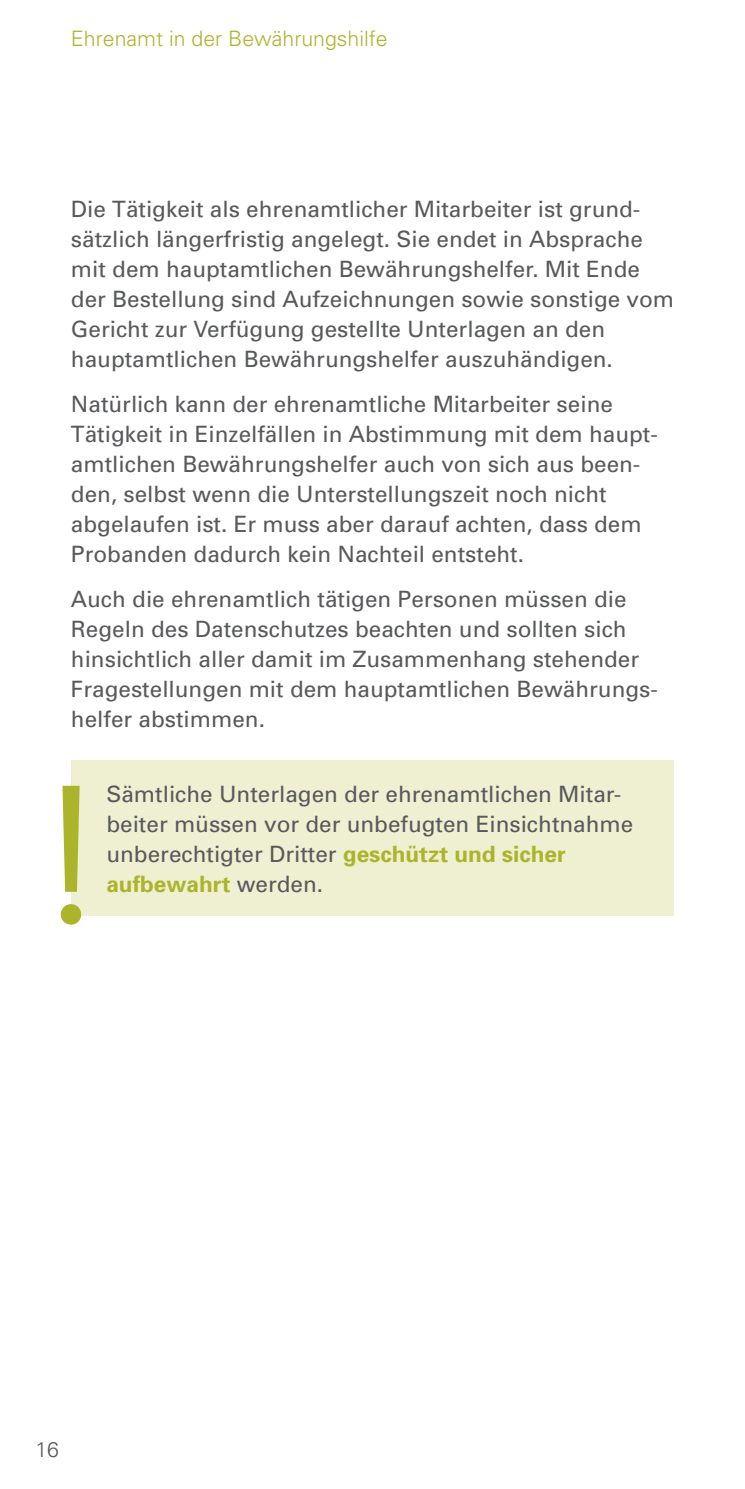
<style>
.page{position:relative;width:745px;height:1489px;background:#fff}
.page>*{position:absolute;margin:0;border:0;box-sizing:border-box;transform-origin:0 0}
.Copy{font:22.5px/30px "Univers";color:#58595b}
.t1{font:300 21.25px "Univers";color:#acb42c}
.t2{font:300 21.25px "Univers";color:#58595b}
.s1{font-weight:700;color:#acb42c}
</style>
<div class="page">
<div style="left:71px;top:760px;width:602px;height:156px;background:#efefd2"></div>
<svg style="left:61px;top:785px;width:20px;height:139px"></svg>
<p class="t1" style="left:71px;top:25px;width:318px">Ehrenamt in der Bewährungshilfe</p>
<p class="Copy" style="left:71px;top:194px;width:604px">Die Tätigkeit als ehrenamtlicher Mitarbeiter ist grund&shy;sätzlich längerfristig angelegt. Sie endet in Absprache mit dem hauptamtlichen Bewährungshelfer. Mit Ende der Bestellung sind Aufzeichnungen sowie sonstige vom Gericht zur Verfügung gestellte Unterlagen an den hauptamtlichen Bewährungshelfer auszuhändigen.</p>
<p class="Copy" style="left:71px;top:389px;width:588px">Natürlich kann der ehrenamtliche Mitarbeiter seine Tätigkeit in Einzelfällen in Abstimmung mit dem haupt&shy;amtlichen Bewährungshelfer auch von sich aus been&shy;den, selbst wenn die Unterstellungszeit noch nicht abgelaufen ist. Er muss aber darauf achten, dass dem Probanden dadurch kein Nachteil entsteht.</p>
<p class="Copy" style="left:71px;top:584px;width:588px">Auch die ehrenamtlich tätigen Personen müssen die Regeln des Datenschutzes beachten und sollten sich hinsichtlich aller damit im Zusammenhang stehender Fragestellungen mit dem hauptamtlichen Bewährungs&shy;helfer abstimmen.</p>
<p class="Copy" style="left:106px;top:779px;width:528px">Sämtliche Unterlagen der ehrenamtlichen Mitar&shy;beiter müssen vor der unbefugten Einsichtnahme unberechtigter Dritter <span class="s1">geschützt und sicher aufbewahrt</span> werden.</p>
<p class="t2" style="left:35px;top:1435px;width:25px">16</p>
</div>
